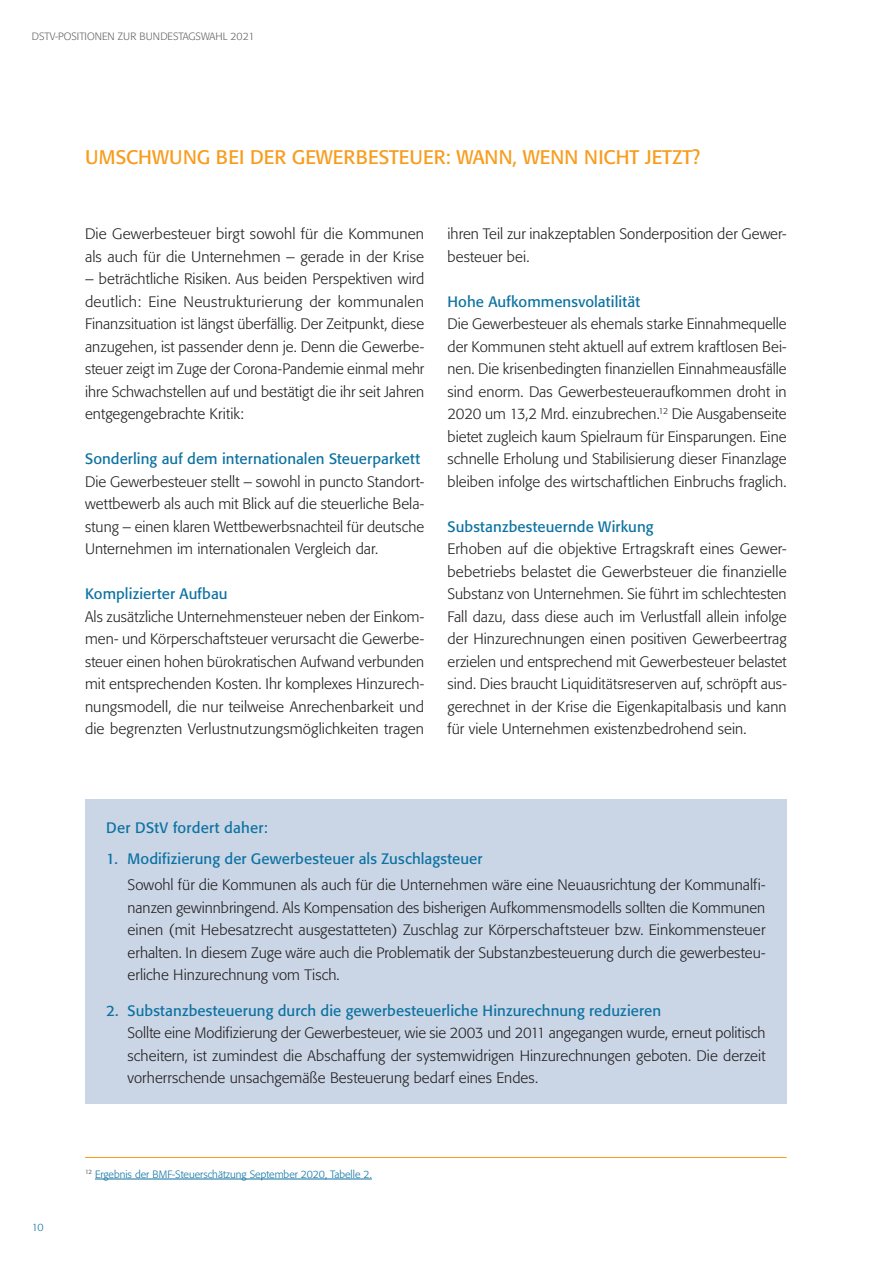
<style>
.page{position:relative;width:893px;height:1263px;background:#fff}
.page>*{position:absolute;margin:0;border:0;box-sizing:border-box;transform-origin:0 0}
.t1{font:19.5px "Formata";color:#f89c1c}
.t2{font:300 15px/22.5px "Formata";letter-spacing:.005em;color:#231f20;text-align:justify}
.t3{font:15px "Formata";letter-spacing:.01em;color:#0d72a1}
.t4{font:300 10.5px "Formata";color:#0d72a1}
.t5{font:300 10.5px "Formata";color:#636366}
</style>
<div class="page">
<hr style="left:95px;top:1179px;width:277px;height:1px;background:#0d72a1">
<hr style="left:85px;top:1157px;width:702px;height:1px;background:#f89c1c">
<div style="left:85px;top:799px;width:702px;height:305px;background:#cad6e6"></div>
<p class="t5" style="left:32px;top:30px;width:224px">DSTV-POSITIONEN ZUR BUNDESTAGSWAHL 2021</p>
<h1 class="t1" style="left:85px;top:146px;width:617px">UMSCHWUNG BEI DER GEWERBESTEUER: WANN, WENN NICHT JETZT?</h1>
<p class="t2" style="left:85px;top:223px;width:341px">Die Gewerbesteuer birgt sowohl für die Kommunen als auch für die Unternehmen – gerade in der Krise</p>
<p class="t2" style="left:85px;top:268px;width:341px">– beträchtliche Risiken. Aus beiden Perspektiven wird deutlich: Eine Neustrukturierung der kommunalen Finanzsituation ist längst überfällig. Der Zeitpunkt, diese anzugehen, ist passender denn je. Denn die Gewerbe&shy;steuer zeigt im Zuge der Corona-Pandemie einmal mehr ihre Schwachstellen auf und bestätigt die ihr seit Jahren entgegengebrachte Kritik:</p>
<p class="t3" style="left:85px;top:450px;width:337px">Sonderling auf dem internationalen Steuerparkett</p>
<p class="t2" style="left:85px;top:470px;width:341px">Die Gewerbesteuer stellt – sowohl in puncto Standort&shy;wettbewerb als auch mit Blick auf die steuerliche Bela&shy;stung – einen klaren Wettbewerbsnachteil für deutsche Unternehmen im internationalen Vergleich dar.</p>
<p class="t3" style="left:85px;top:585px;width:144px">Komplizierter Aufbau</p>
<p class="t2" style="left:85px;top:605px;width:341px">Als zusätzliche Unternehmensteuer neben der Einkom&shy;men- und Körperschaftsteuer verursacht die Gewerbe&shy;steuer einen hohen bürokratischen Aufwand verbunden mit entsprechenden Kosten. Ihr komplexes Hinzurech&shy;nungsmodell, die nur teilweise Anrechenbarkeit und die begrenzten Verlustnutzungsmöglichkeiten tragen</p>
<p class="t2" style="left:448px;top:223px;width:341px">ihren Teil zur inakzeptablen Sonderposition der Gewer&shy;besteuer bei.</p>
<p class="t3" style="left:448px;top:292px;width:194px">Hohe Aufkommensvolatilität</p>
<p class="t2" style="left:448px;top:313px;width:341px">Die Gewerbesteuer als ehemals starke Einnahmequelle der Kommunen steht aktuell auf extrem kraftlosen Bei&shy;nen. Die krisenbedingten finanziellen Einnahmeausfälle sind enorm. Das Gewerbesteueraufkommen droht in 2020 um 13,2 Mrd. einzubrechen.<sup>12</sup> Die Ausgabenseite bietet zugleich kaum Spielraum für Einsparungen. Eine schnelle Erholung und Stabilisierung dieser Finanzlage bleiben infolge des wirtschaftlichen Einbruchs fraglich.</p>
<p class="t3" style="left:448px;top:517px;width:208px">Substanzbesteuernde Wirkung</p>
<p class="t2" style="left:448px;top:538px;width:341px">Erhoben auf die objektive Ertragskraft eines Gewer&shy;bebetriebs belastet die Gewerbsteuer die finanzielle Substanz von Unternehmen. Sie führt im schlechtesten Fall dazu, dass diese auch im Verlustfall allein infolge der Hinzurechnungen einen positiven Gewerbeertrag erzielen und entsprechend mit Gewerbesteuer belastet sind. Dies braucht Liquiditätsreserven auf, schröpft aus&shy;gerechnet in der Krise die Eigenkapitalbasis und kann für viele Unternehmen existenzbedrohend sein.</p>
<p class="t3" style="left:106px;top:818px;width:163px">Der DStV fordert daher:</p>
<p class="t3" style="left:106px;top:849px;width:378px">1. Modifizierung der Gewerbesteuer als Zuschlagsteuer</p>
<p class="t2" style="left:128px;top:874px;width:639px">Sowohl für die Kommunen als auch für die Unternehmen wäre eine Neuausrichtung der Kommunalfi&shy;nanzen gewinnbringend. Als Kompensation des bisherigen Aufkommensmodells sollten die Kommunen einen (mit Hebesatzrecht ausgestatteten) Zuschlag zur Körperschaftsteuer bzw. Einkommensteuer erhalten. In diesem Zuge wäre auch die Problematik der Substanzbesteuerung durch die gewerbesteu&shy;erliche Hinzurechnung vom Tisch.</p>
<p class="t3" style="left:106px;top:1001px;width:556px">2. Substanzbesteuerung durch die gewerbesteuerliche Hinzurechnung reduzieren</p>
<p class="t2" style="left:128px;top:1022px;width:639px">Sollte eine Modifizierung der Gewerbesteuer, wie sie 2003 und 2011 angegangen wurde, erneut politisch scheitern, ist zumindest die Abschaffung der systemwidrigen Hinzurechnungen geboten. Die derzeit vorherrschende unsachgemäße Besteuerung bedarf eines Endes.</p>
<p class="t4" style="left:32px;top:1221px;width:13px">10</p>
<p class="t4" style="left:85px;top:1168px;width:288px"><sup>12</sup> Ergebnis der BMF-Steuerschätzung September 2020, Tabelle 2.</p>
</div>
